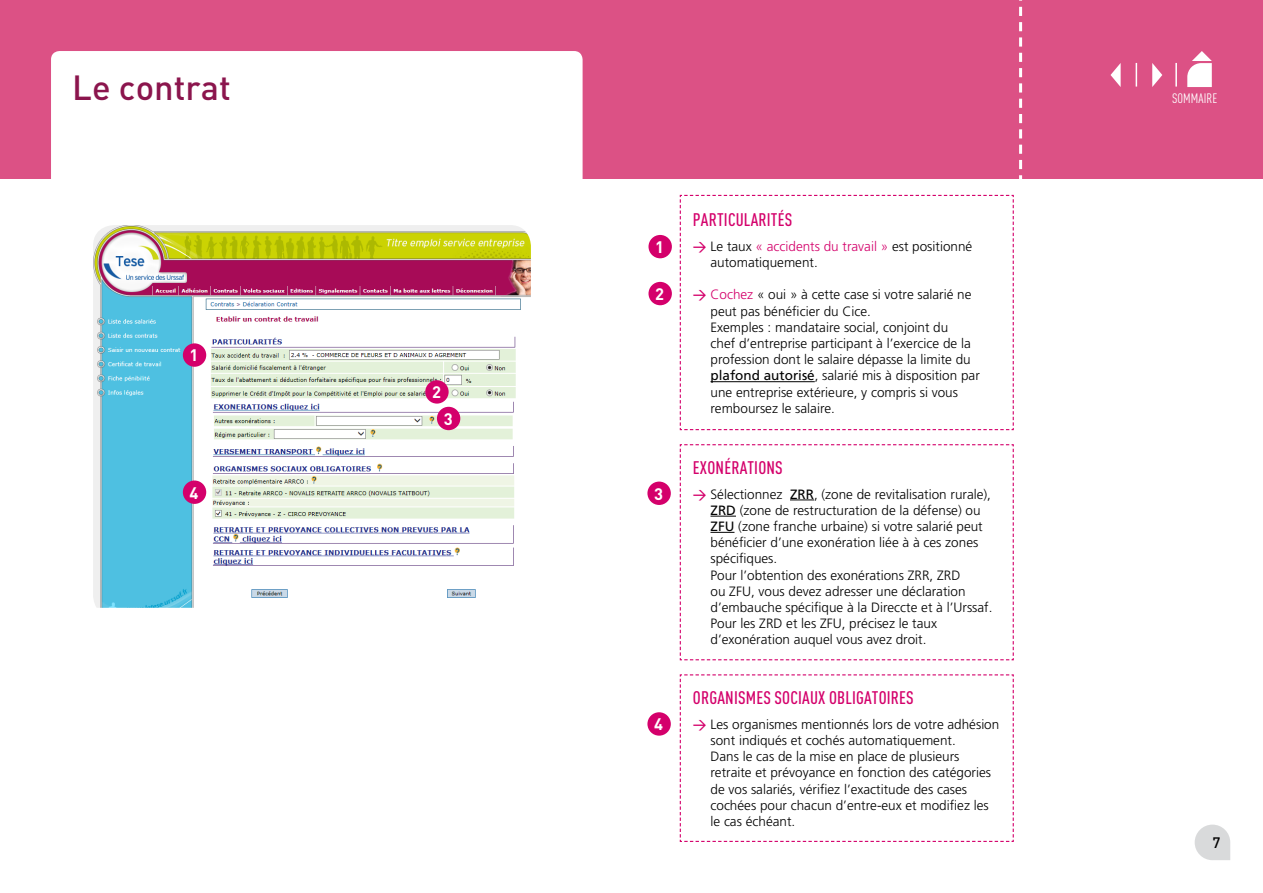
<style>
.page{position:relative;width:1263px;height:893px;background:#fff}
.page>*{position:absolute;margin:0;border:0;box-sizing:border-box;transform-origin:0 0}
.t1{font:500 34.5px "DINOT";color:#8b154d}
.t2{font:500 condensed 18px "DINOT";letter-spacing:.01em;color:#d4006b}
.t3{font:700 16.5px "DINOT";color:#fff}
.t4{font:500 15px "DINOT";color:#000}
.t5{font:300 13.5px/16.2px "Frutiger LT Std";color:#000}
.t6{font:condensed 13.5px "DINOT";letter-spacing:.01em;color:#fff}
.s1{font-family:"DINOT";font-weight:500;color:#d4006b}
.s2{color:#d4006b}
.s3{font-weight:400}
</style>
<div class="page">
<img style="left:93px;top:225px;width:438px;height:383px">
<div style="left:0;top:0;width:1263px;height:179px;background:#dc5185"></div>
<svg style="left:1195px;top:825px;width:35px;height:35px"></svg>
<hr style="left:1175px;top:63px;width:2px;height:24px;background:#fff">
<svg style="left:1187px;top:51px;width:25px;height:36px"></svg>
<div style="left:51px;top:51px;width:532px;height:159px;background:#fff;border-radius:9px"></div>
<div style="left:183px;top:343px;width:23px;height:24px;background:#d4006b;border-radius:50%"></div>
<svg style="left:679px;top:194px;width:335px;height:237px"></svg>
<svg style="left:679px;top:444px;width:335px;height:217px"></svg>
<svg style="left:679px;top:674px;width:335px;height:168px"></svg>
<div style="left:648px;top:235px;width:24px;height:23px;background:#d4006b;border-radius:50%"></div>
<div style="left:648px;top:282px;width:24px;height:23px;background:#d4006b;border-radius:50%"></div>
<div style="left:647px;top:482px;width:24px;height:23px;background:#d4006b;border-radius:50%"></div>
<div style="left:425px;top:380px;width:24px;height:24px;background:#d4006b;border-radius:50%"></div>
<div style="left:437px;top:407px;width:23px;height:23px;background:#d4006b;border-radius:50%"></div>
<div style="left:183px;top:480px;width:23px;height:24px;background:#d4006b;border-radius:50%"></div>
<svg style="left:1152px;top:63px;width:10px;height:24px"></svg>
<svg style="left:1110px;top:63px;width:11px;height:24px"></svg>
<hr style="left:1135px;top:63px;width:2px;height:24px;background:#fff">
<div style="left:647px;top:712px;width:24px;height:24px;background:#d4006b;border-radius:50%"></div>
<h1 class="t1" style="left:72px;top:66px;width:160px">Le contrat</h1>
<p class="t3" style="left:190px;top:345px;width:10px">1</p>
<p class="t3" style="left:190px;top:482px;width:10px">4</p>
<p class="t3" style="left:432px;top:381px;width:10px">2</p>
<p class="t3" style="left:444px;top:408px;width:10px">3</p>
<p class="t3" style="left:655px;top:236px;width:10px">1</p>
<p class="t3" style="left:655px;top:283px;width:10px">2</p>
<p class="t3" style="left:654px;top:483px;width:10px">3</p>
<p class="t3" style="left:654px;top:713px;width:10px">4</p>
<h2 class="t2" style="left:693px;top:209px;width:101px">PARTICULARITÉS</h2>
<p class="t5" style="left:710px;top:238px;width:263px;text-indent:-18px"><span class="s1">→</span> Le taux <span class="s2">« accidents du travail »</span> est positionné automatiquement.</p>
<p class="t5" style="left:710px;top:287px;width:271px;text-indent:-18px"><span class="s1">→</span> <span class="s2">Cochez</span> « oui » à cette case si votre salarié ne peut pas bénéficier du Cice.<br>Exemples : mandataire social, conjoint du<br>chef d’entreprise participant à l’exercice de la profession dont le salaire dépasse la limite du <span class="s3">plafond autorisé</span>, salarié mis à disposition par une entreprise extérieure, y compris si vous remboursez le salaire.</p>
<h2 class="t2" style="left:693px;top:457px;width:91px">EXONÉRATIONS</h2>
<p class="t5" style="left:710px;top:486px;width:284px;text-indent:-18px"><span class="s1">→</span> Sélectionnez <span class="s3">ZRR</span>, (zone de revitalisation rurale), <span class="s3">ZRD</span> (zone de restructuration de la défense) ou <span class="s3">ZFU</span> (zone franche urbaine) si votre salarié peut bénéficier d’une exonération liée à à ces zones spécifiques.<br>Pour l’obtention des exonérations ZRR, ZRD<br>ou ZFU, vous devez adresser une déclaration d’embauche spécifique à la Direccte et à l’Urssaf.<br>Pour les ZRD et les ZFU, précisez le taux d’exonération auquel vous avez droit.</p>
<h2 class="t2" style="left:693px;top:687px;width:222px">ORGANISMES SOCIAUX OBLIGATOIRES</h2>
<p class="t5" style="left:710px;top:716px;width:290px;text-indent:-18px"><span class="s1">→</span> Les organismes mentionnés lors de votre adhésion sont indiqués et cochés automatiquement.<br>Dans le cas de la mise en place de plusieurs retraite et prévoyance en fonction des catégories de vos salariés, vérifiez l’exactitude des cases cochées pour chacun d’entre-eux et modifiez les le cas échéant.</p>
<p class="t6" style="left:1172px;top:90px;width:47px">SOMMAIRE</p>
<p class="t4" style="left:1212px;top:833px;width:9px">7</p>
</div>
